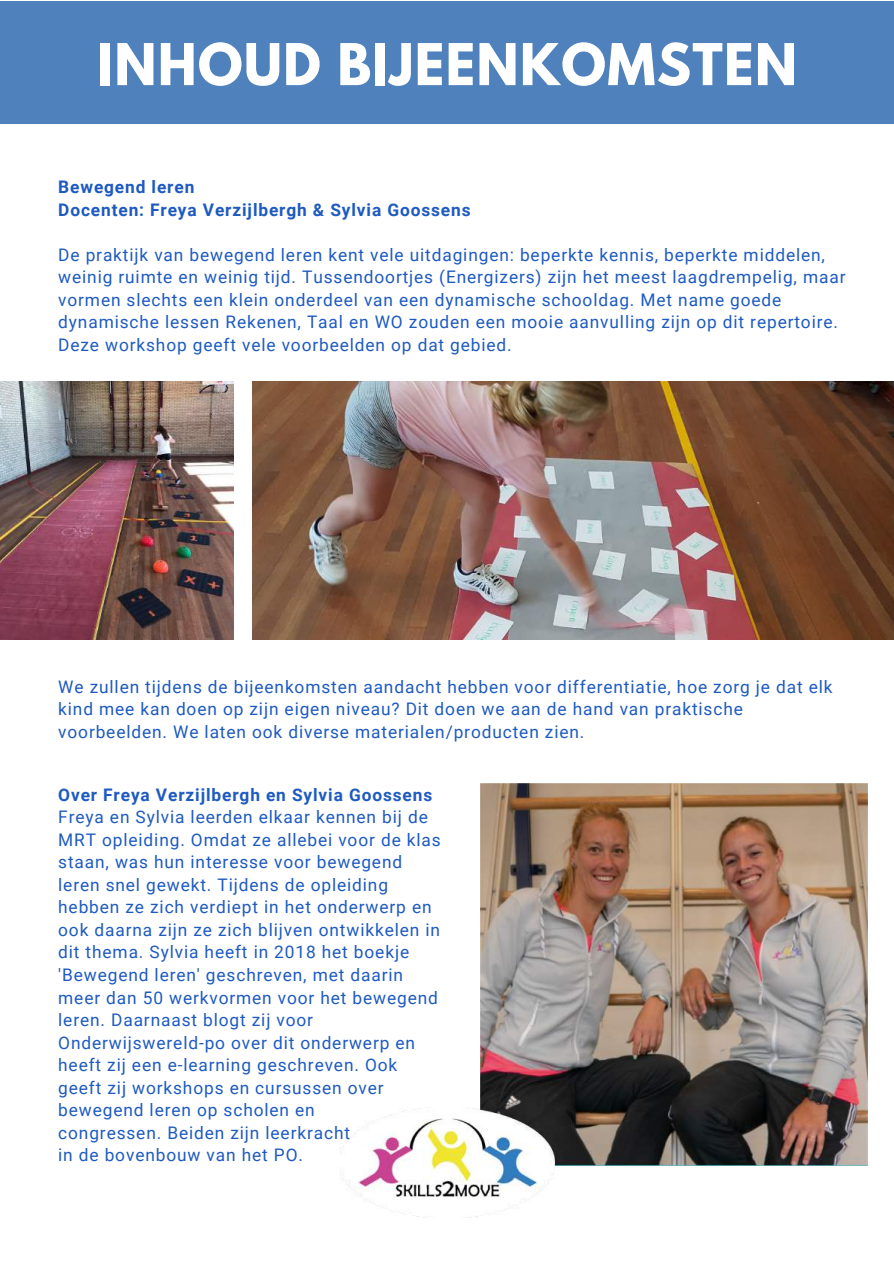
<style>
.page{position:relative;width:894px;height:1264px;background:#fff}
.page>*{position:absolute;margin:0;border:0;box-sizing:border-box;transform-origin:0 0}
.t1{font:700 51px "League Spartan";letter-spacing:.025em;color:#fff}
.t2{font:17.25px/22.5px "Roboto";letter-spacing:.05em;color:#1e5ac0}
.t3{font:700 17.25px/22.5px "Roboto";letter-spacing:.05em;color:#1e5ac0}
</style>
<div class="page">
<div style="left:0;top:1px;width:893px;height:123px;background:#4f81bd"></div>
<img style="left:480px;top:783px;width:387px;height:382px">
<img style="left:340px;top:1107px;width:214px;height:110px">
<img style="left:0;top:382px;width:233px;height:258px">
<img style="left:253px;top:382px;width:640px;height:258px">
<h1 class="t1" style="left:97px;top:39px;width:701px">INHOUD BIJEENKOMSTEN</h1>
<p class="t3" style="left:58px;top:176px;width:414px">Bewegend leren<br>Docenten: Freya Verzijlbergh &amp; Sylvia Goossens</p>
<p class="t2" style="left:58px;top:244px;width:788px">De praktijk van bewegend leren kent vele uitdagingen: beperkte kennis, beperkte middelen, weinig ruimte en weinig tijd. Tussendoortjes (Energizers) zijn het meest laagdrempelig, maar vormen slechts een klein onderdeel van een dynamische schooldag. Met name goede dynamische lessen Rekenen, Taal en WO zouden een mooie aanvulling zijn op dit repertoire.<br>Deze workshop geeft vele voorbeelden op dat gebied.</p>
<p class="t2" style="left:58px;top:675px;width:775px">We zullen tijdens de bijeenkomsten aandacht hebben voor differentiatie, hoe zorg je dat elk kind mee kan doen op zijn eigen niveau? Dit doen we aan de hand van praktische voorbeelden. We laten ook diverse materialen/producten zien.</p>
<p class="t3" style="left:58px;top:783px;width:375px">Over Freya Verzijlbergh en Sylvia Goossens</p>
<p class="t2" style="left:58px;top:806px;width:384px">Freya en Sylvia leerden elkaar kennen bij de MRT opleiding. Omdat ze allebei voor de klas staan, was hun interesse voor bewegend leren snel gewekt. Tijdens de opleiding hebben ze zich verdiept in het onderwerp en ook daarna zijn ze zich blijven ontwikkelen in dit thema. Sylvia heeft in 2018 het boekje 'Bewegend leren' geschreven, met daarin meer dan 50 werkvormen voor het bewegend leren. Daarnaast blogt zij voor Onderwijswereld-po over dit onderwerp en heeft zij een e-learning geschreven. Ook geeft zij workshops en cursussen over bewegend leren op scholen en<br>congressen. Beiden zijn leerkracht<br>in de bovenbouw van het PO.</p>
</div>
